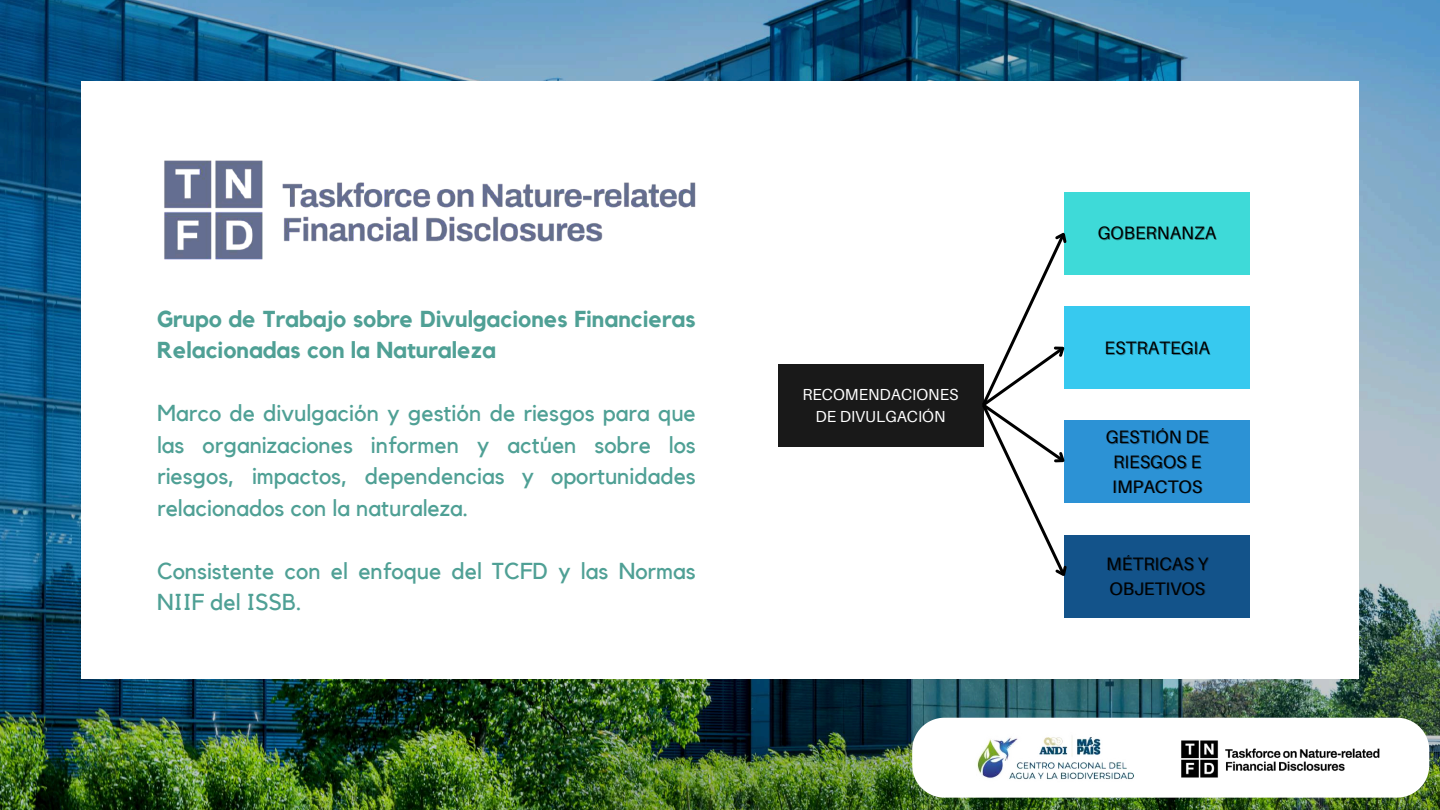
<style>
.page{position:relative;width:1440px;height:810px;background:#fff}
.page>*{position:absolute;margin:0;border:0;box-sizing:border-box;transform-origin:0 0}
.t1{font:23px/31.5px "Kollektif";color:#4fa095;text-align:justify}
.t2{font:700 23px/31.5px "Kollektif";color:#4fa095}
.t3{font:18px/24.8px "Aileron";color:#000;text-align:center}
.t4{font:16px/21.8px "Aileron";color:#fff;text-align:center}
</style>
<div class="page">
<img style="left:0;top:0;width:1440px;height:810px">
<svg style="left:912px;top:718px;width:517px;height:80px"></svg>
<img style="left:1172px;top:731px;width:217px;height:54px">
<img style="left:965px;top:715px;width:183px;height:79px">
<div style="left:81px;top:81px;width:1278px;height:597px;background:#fff"></div>
<img style="left:164px;top:160px;width:532px;height:100px">
<div style="left:1064px;top:535px;width:186px;height:82px;background:#13538a"></div>
<div style="left:1064px;top:192px;width:186px;height:82px;background:#3edad8"></div>
<div style="left:1064px;top:306px;width:186px;height:83px;background:#37c9ef"></div>
<div style="left:1064px;top:420px;width:186px;height:83px;background:#2c92d5"></div>
<div style="left:778px;top:364px;width:205px;height:82px;background:#191919"></div>
<svg style="left:979px;top:232px;width:95px;height:344px"></svg>
<p class="t2" style="left:157px;top:304px;width:540px">Grupo de Trabajo sobre Divulgaciones Financieras<br>Relacionadas con la Naturaleza</p>
<p class="t1" style="left:157px;top:398px;width:540px">Marco de divulgación y gestión de riesgos para que las organizaciones informen y actúen sobre los riesgos, impactos, dependencias y oportunidades relacionados con la naturaleza.</p>
<p class="t1" style="left:157px;top:556px;width:540px">Consistente con el enfoque del TCFD y las Normas<br>NIIF del ISSB.</p>
<p class="t4" style="left:803px;top:383px;width:157px">RECOMENDACIONES<br>DE DIVULGACIÓN</p>
<p class="t3" style="left:1098px;top:220px;width:120px">GOBERNANZA</p>
<p class="t3" style="left:1105px;top:335px;width:107px">ESTRATEGIA</p>
<p class="t3" style="left:1106px;top:424px;width:105px">GESTIÓN DE<br>RIESGOS E<br>IMPACTOS</p>
<p class="t3" style="left:1106px;top:551px;width:104px;text-align:left">MÉTRICAS Y<br>OBJETIVOS</p>
</div>
